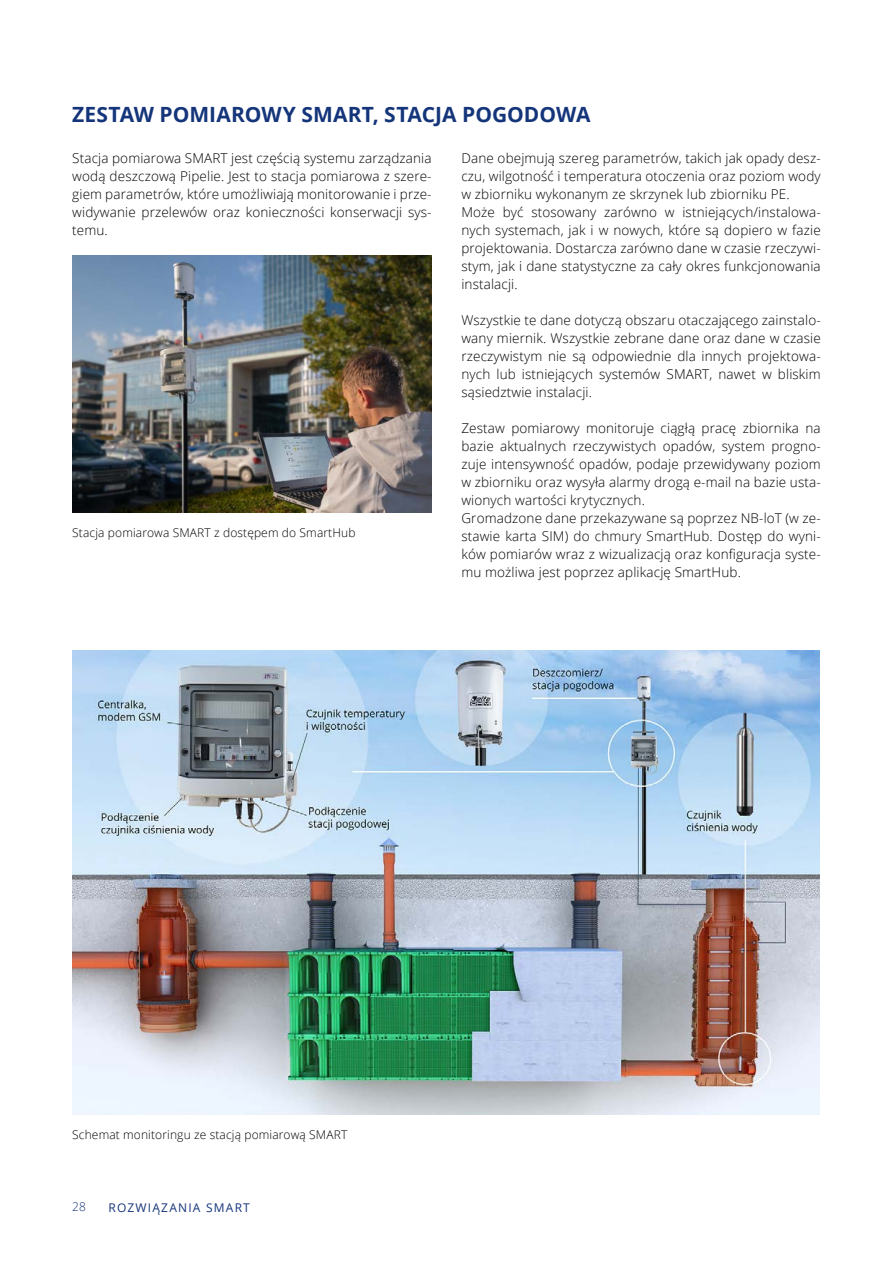
<style>
.page{position:relative;width:893px;height:1263px;background:#fff}
.page>*{position:absolute;margin:0;border:0;box-sizing:border-box;transform-origin:0 0}
.t1{font:700 21px "Open Sans";color:#15357b}
.t2{font:300 13.5px/18px "Open Sans";letter-spacing:.01em;color:#000;text-align:justify}
.t3{font:300 12px "Open Sans";letter-spacing:.01em;color:#000}
.t4{font:12px "Open Sans";letter-spacing:.1em;color:#15357b}
.t5{font:300 12px "Open Sans";color:#15357b}
</style>
<div class="page">
<img style="left:72px;top:256px;width:360px;height:256px">
<img style="left:72px;top:650px;width:747px;height:465px">
<h1 class="t1" style="left:72px;top:100px;width:520px">ZESTAW POMIAROWY SMART, STACJA POGODOWA</h1>
<p class="t2" style="left:72px;top:149px;width:361px">Stacja pomiarowa SMART jest częścią systemu zarządzania wodą deszczową Pipelie. Jest to stacja pomiarowa z szere&shy;giem parametrów, które umożliwiają monitorowanie i prze&shy;widywanie przelewów oraz konieczności konserwacji sys&shy;temu.</p>
<p class="t2" style="left:461px;top:149px;width:361px;text-align:left">Dane obejmują szereg parametrów, takich jak opady desz&shy;czu, wilgotność i temperatura otoczenia oraz poziom wody w zbiorniku wykonanym ze skrzynek lub zbiorniku PE.<br>Może być stosowany zarówno w istniejących/instalowa&shy;nych systemach, jak i w nowych, które są dopiero w fazie projektowania. Dostarcza zarówno dane w czasie rzeczywi&shy;stym, jak i dane statystyczne za cały okres funkcjonowania instalacji.</p>
<p class="t2" style="left:461px;top:311px;width:361px">Wszystkie te dane dotyczą obszaru otaczającego zainstalo&shy;wany miernik. Wszystkie zebrane dane oraz dane w czasie rzeczywistym nie są odpowiednie dla innych projektowa&shy;nych lub istniejących systemów SMART, nawet w bliskim sąsiedztwie instalacji.</p>
<p class="t2" style="left:461px;top:419px;width:361px;text-align:left">Zestaw pomiarowy monitoruje ciągłą pracę zbiornika na bazie aktualnych rzeczywistych opadów, system progno&shy;zuje intensywność opadów, podaje przewidywany poziom w zbiorniku oraz wysyła alarmy drogą e-mail na bazie usta&shy;wionych wartości krytycznych.<br>Gromadzone dane przekazywane są poprzez NB-loT (w ze&shy;stawie karta SIM) do chmury SmartHub. Dostęp do wyni&shy;ków pomiarów wraz z wizualizacją oraz konfiguracja syste&shy;mu możliwa jest poprzez aplikację SmartHub.</p>
<p class="t3" style="left:72px;top:524px;width:285px">Stacja pomiarowa SMART z dostępem do SmartHub</p>
<p class="t3" style="left:72px;top:1126px;width:277px">Schemat monitoringu ze stacją pomiarową SMART</p>
<p class="t5" style="left:72px;top:1199px;width:15px">28</p>
<p class="t4" style="left:108px;top:1199px;width:143px">ROZWIĄZANIA SMART</p>
</div>
